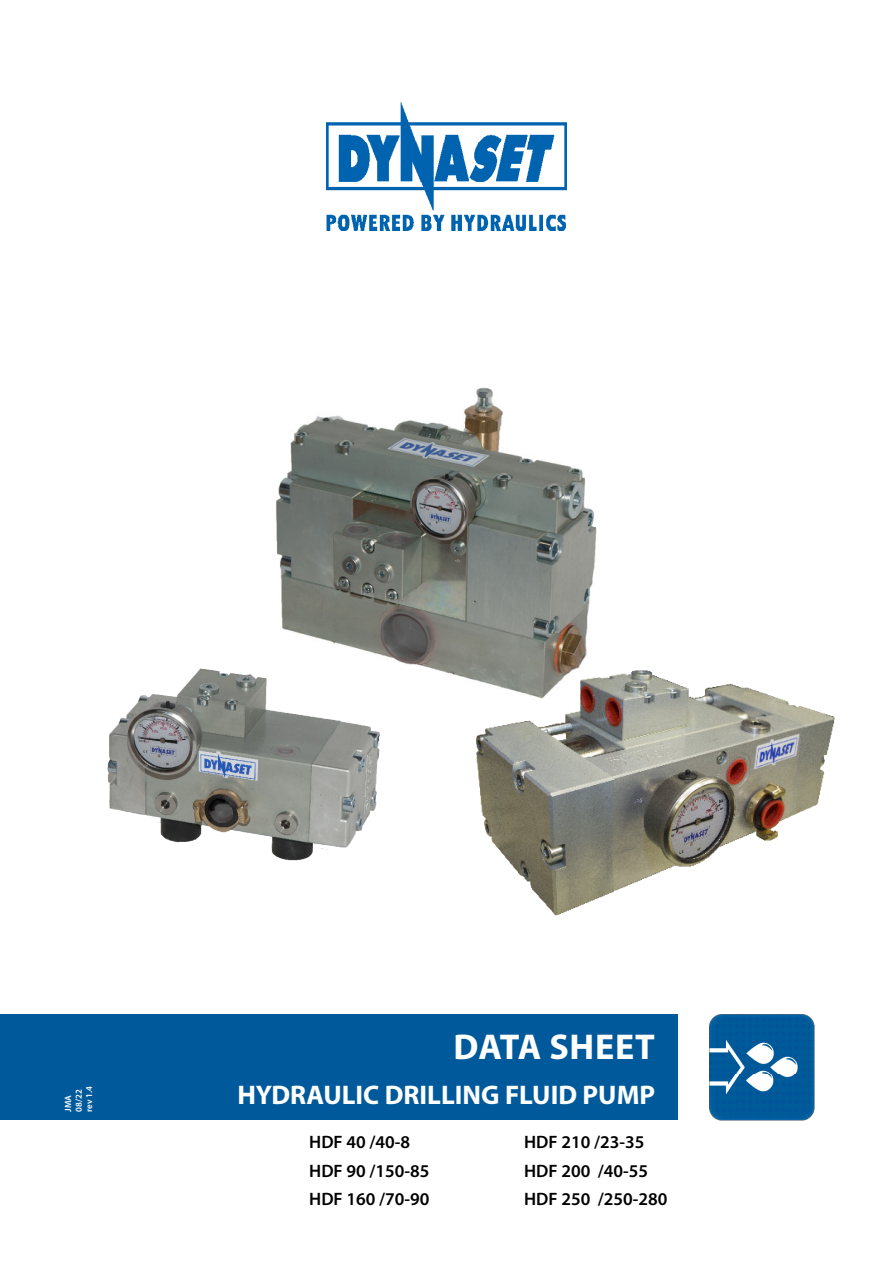
<style>
.page{position:relative;width:893px;height:1263px;background:#fff}
.page>*{position:absolute;margin:0;border:0;box-sizing:border-box;transform-origin:0 0}
.t1{font:700 36px "Myriad Pro";letter-spacing:.02em;color:#fff}
.t2{font:700 27px "Myriad Pro";color:#fff}
.t3{font:600 18px/28.5px "Myriad Pro";color:#000}
.t4{font:600 9px/10.5px "Myriad Pro";color:#fff}
</style>
<div class="page">
<div style="left:0;top:1015px;width:678px;height:105px;background:#00599b"></div>
<img style="left:326px;top:102px;width:241px;height:128px">
<img style="left:709px;top:1015px;width:105px;height:105px">
<img style="left:275px;top:387px;width:322px;height:282px">
<img style="left:107px;top:631px;width:284px;height:230px">
<img style="left:432px;top:662px;width:403px;height:254px">
<p class="t4" style="left:63px;top:1112px;width:27px;rotate:-90deg">JMA<br>08/22 rev 1.4</p>
<h1 class="t1" style="left:453px;top:1023px;width:203px">DATA SHEET</h1>
<h2 class="t2" style="left:238px;top:1077px;width:419px">HYDRAULIC DRILLING FLUID PUMP</h2>
<p class="t3" style="left:309px;top:1127px;width:122px">HDF 40 /40-8<br>HDF 90 /150-85<br>HDF 160 /70-90</p>
<p class="t3" style="left:524px;top:1127px;width:145px">HDF 210 /23-35<br>HDF 200 /40-55<br>HDF 250 /250-280</p>
</div>
